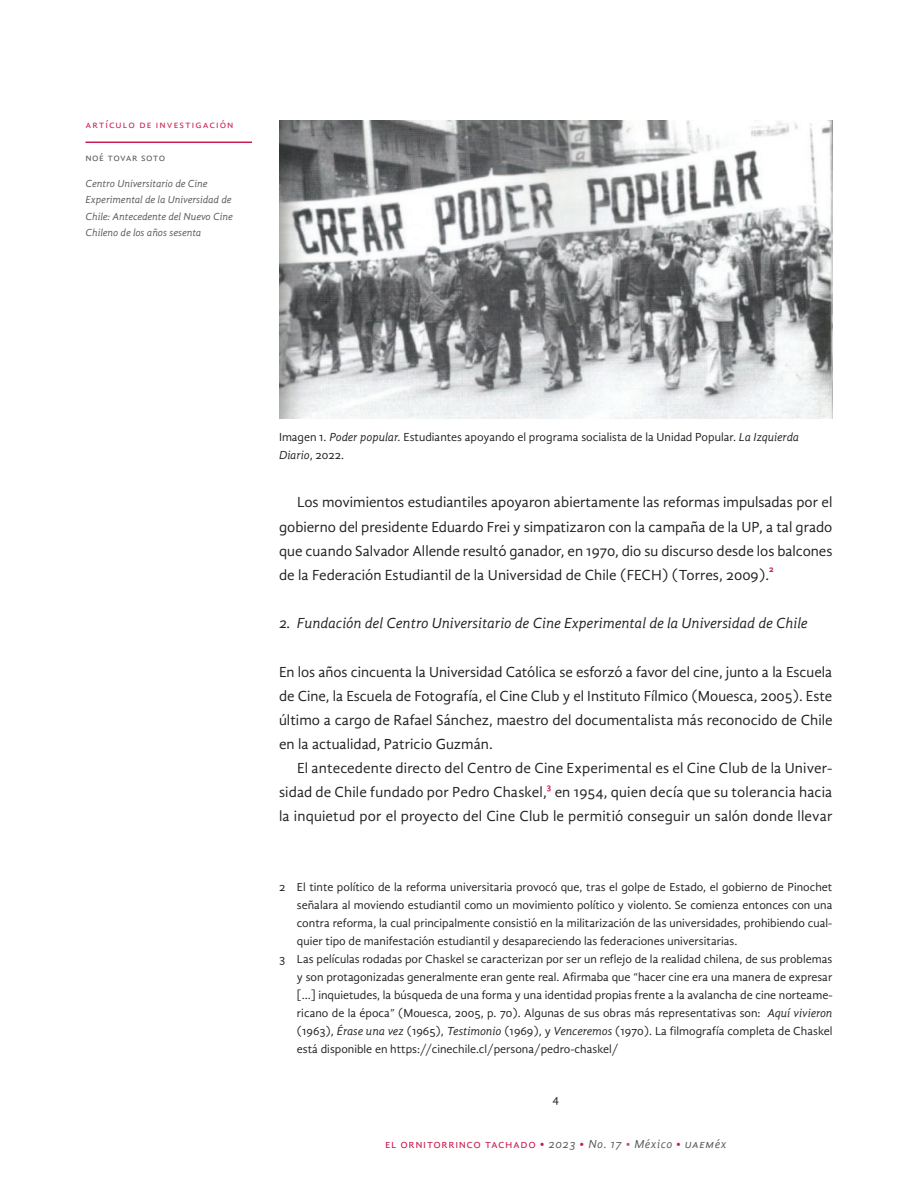
<style>
.page{position:relative;width:918px;height:1188px;background:#fff}
.page>*{position:absolute;margin:0;border:0;box-sizing:border-box;transform-origin:0 0}
.t1{font:15px/24.2px "Gandhi Sans";color:#231f20;text-align:justify}
.t2{font:italic 15px "Gandhi Sans";color:#231f20}
.t3{font:12px/18px "Gandhi Sans";color:#231f20}
.t4{font:12px "Gandhi Sans";letter-spacing:.05em;color:#ca1b4e}
.t5{font:italic 10.5px/16.5px "Gandhi Sans";color:#57585a}
.t6{font:10.5px "Gandhi Sans";letter-spacing:.1em;color:#ca1b4e}
.t7{font:10.5px "Gandhi Sans";letter-spacing:.03em;color:#57585a}
.t8{font:700 9px "Gandhi Sans";color:#ca1b4e}
.s1{font-style:italic}
.s2{font-style:italic;color:#57585a}
.s3{color:#d35466}
</style>
<div class="page">
<hr style="left:86px;top:142px;width:166px;height:1px;background:#ca1b4e">
<img style="left:279px;top:120px;width:553px;height:298px">
<p class="t6" style="left:86px;top:119px;width:150px">Artículo DE INVESTIGACIÓN</p>
<p class="t7" style="left:86px;top:152px;width:81px">Noé Tova r Soto</p>
<p class="t5" style="left:86px;top:175px;width:149px">Centro Universitario de Cine<br>Experimental de la Universidad de<br>Chile: Antecedente del Nuevo Cine<br>Chileno de los años sesenta</p>
<p class="t3" style="left:279px;top:428px;width:522px">I magen 1. <span class="s1">Poder popular.</span> Estudiantes apoyando el programa socialista de la Unidad Popular. <span class="s1">La Izquierda<br>Diario</span>, 2022.</p>
<p class="t1" style="left:279px;top:490px;width:555px;text-indent:18px">Los movimientos estudiantiles apoyaron abiertamente las reformas impulsadas por el gobierno del presidente Eduardo Frei y simpatizaron con la campaña de la UP, a tal grado que cuando Salvador Allende resultó ganador, en 1970, dio su discurso desde los balcones de la Federación Estudiantil de la Universidad de Chile (FECH ) (Torres, 2009).</p>
<p class="t8" style="left:769px;top:564px;width:6px">2</p>
<p class="t2" style="left:279px;top:615px;width:530px">2. Fundación del Centro Universitario de Cine Experimental de la Universidad de Chile</p>
<p class="t1" style="left:279px;top:659px;width:555px">En los años cincuenta la Universidad Católica se esforzó a favor del cine, junto a la Escuela de Cine, la Escuela de Fotografía, el Cine Club y el I nstituto Fílmico (Mouesca, 2005). Este último a cargo de Rafael Sánchez, maestro del documentalista más reconocido de Chile en la actualidad, Patricio Guzmán.</p>
<p class="t1" style="left:279px;top:756px;width:555px;text-indent:18px">El antecedente directo del Centro de Cine Experimental es el Cine Club de la Univer&shy;sidad de Chile fundado por Pedro Chaskel,</p>
<p class="t8" style="left:547px;top:782px;width:6px">3</p>
<p class="t1" style="left:279px;top:780px;width:555px;text-align:right">en 1954, quien decía que su tolerancia hacia<br>la inquietud por el proyecto del Cine Club le permitió conseguir un salón donde llevar</p>
<p class="t3" style="left:279px;top:878px;width:555px">2 El tinte político de la reforma universitaria provocó que, tras el golpe de Estado, el gobierno de Pinochet</p>
<p class="t3" style="left:297px;top:896px;width:537px">señalara al moviendo estudiantil como un movimiento político y violento. Se comienza entonces con una</p>
<p class="t3" style="left:297px;top:914px;width:537px">contra reforma, la cual principalmente consistió en la militarización de las universidades, prohibiendo cual-</p>
<p class="t3" style="left:297px;top:932px;width:442px">quier tipo de manifestación estudiantil y desapareciendo las federaciones universitarias.</p>
<p class="t3" style="left:279px;top:950px;width:555px">3 Las películas rodadas por Chaskel se caracterizan por ser un reflejo de la realidad chilena, de sus problemas</p>
<p class="t3" style="left:297px;top:968px;width:537px">y son protagonizadas generalmente eran gente real. Afirmaba que “hacer cine era una manera de expresar</p>
<p class="t3" style="left:297px;top:986px;width:537px">[…] inquietudes, la búsqueda de una forma y una identidad propias frente a la avalancha de cine norteame-</p>
<p class="t3" style="left:297px;top:1004px;width:537px">ricano de la época” (M ouesca, 2005, p. 70). Algunas de sus obras más representativas son: <span class="s1">Aquí vivieron</span></p>
<p class="t3" style="left:297px;top:1022px;width:537px">(1963), <span class="s1">Érase una vez</span> (1965), <span class="s1">Testimonio</span> (1969), y <span class="s1">Venceremos</span> (1970). La filmografía completa de Chaskel</p>
<p class="t3" style="left:297px;top:1040px;width:323px">está disponible en https://cinechile.cl/persona/pedro-chaskel/</p>
<p class="t3" style="left:552px;top:1090px;width:8px">4</p>
<p class="t4" style="left:385px;top:1137px;width:343px">el orni torrin co tachado • <span class="s2">2023</span> • <span class="s2">No. 17</span> <span class="s3">•</span> <span class="s2">México</span> • <span class="s2">uaeméx</span></p>
</div>
